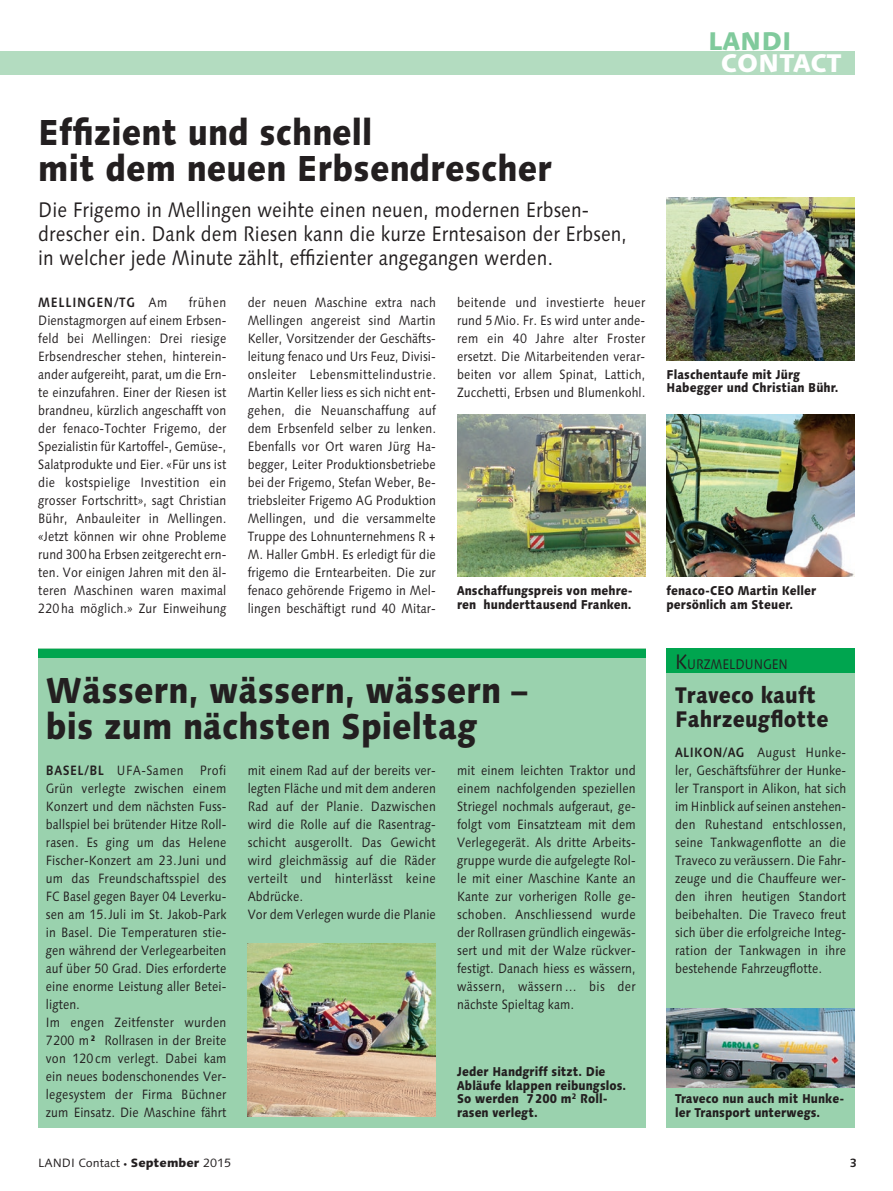
<style>
.page{position:relative;width:893px;height:1191px;background:#fff}
.page>*{position:absolute;margin:0;border:0;box-sizing:border-box;transform-origin:0 0}
.t1{font:800 36px/36px "Linotype Syntax";letter-spacing:.005em;color:#231f20;scale:.88 1}
.t2{font:800 25.5px "Linotype Syntax";letter-spacing:-.01em;color:#fff}
.t3{font:800 25.5px "Linotype Syntax";color:#80ca9c}
.t4{font:800 22.5px/24px "Linotype Syntax";letter-spacing:.005em;color:#231f20;scale:.88 1}
.t5{font:21px/24px "Linotype Syntax";letter-spacing:.005em;color:#231f20;scale:.88 1}
.t6{font:13.8px "Linotype Syntax Regular SC660";color:#231f20;scale:.88 1}
.t7{font:13.5px/18px "Linotype Syntax";letter-spacing:.01em;color:#231f20;text-align:justify;scale:.88 1}
.t8{font:700 13.5px "Linotype Syntax";letter-spacing:.055em;color:#231f20;scale:.88 1}
.t9{font:800 12.75px/13.5px "Linotype Syntax";letter-spacing:.005em;color:#231f20;scale:.88 1}
.t10{font:12px "Linotype Syntax";color:#231f20}
.t11{font:700 12px "Linotype Syntax";color:#231f20}
.s1{font-weight:400}
.s2{font-weight:700}
.s3{font-size:21px}
.s4{font-size:7.5px}
.s5{font-weight:800}
</style>
<div class="page">
<div style="left:0;top:51px;width:855px;height:23px;background:#b3dcc0"></div>
<div style="left:38px;top:649px;width:607px;height:479px;background:#9ad2ae"></div>
<div style="left:666px;top:649px;width:189px;height:479px;background:#9ad2ae"></div>
<div style="left:38px;top:649px;width:607px;height:8px;background:#00a54f"></div>
<img style="left:248px;top:943px;width:188px;height:174px">
<img style="left:666px;top:1009px;width:189px;height:78px">
<img style="left:457px;top:415px;width:188px;height:162px">
<img style="left:666px;top:415px;width:189px;height:162px">
<img style="left:666px;top:198px;width:189px;height:163px">
<div style="left:666px;top:649px;width:189px;height:24px;background:#00a54f"></div>
<h2 class="t3" style="left:708px;top:25px;width:85px">LANDI</h2>
<h2 class="t2" style="left:721px;top:47px;width:123px">CONTACT</h2>
<h1 class="t1" style="left:38px;top:113px;width:585px">Effizient und schnell<br>mit dem neuen Erbsendrescher</h1>
<h3 class="t5" style="left:38px;top:198px;width:670px">Die Frigemo in Mellingen weihte einen neuen, modernen Erbsen&shy;drescher ein. Dank dem Riesen kann die kurze Erntesaison der Erbsen, in welcher jede Minute zählt, effizienter angegangen werden.</h3>
<p class="t8" style="left:38px;top:293px;width:148px">MELLINGEN/TG <span class="s1">Am</span></p>
<p class="t7" style="left:38px;top:293px;width:215px;text-indent:150px">frühen Dienstagmorgen auf einem Erbsen&shy;feld bei Mellingen: Drei riesige Erbsendrescher stehen, hinterein&shy;ander aufgereiht, parat, um die Ern&shy;te einzufahren. Einer der Riesen ist brandneu, kürzlich angeschafft von der fenaco-Tochter Frigemo, der Spezialistin für Kartoffel-, Gemüse-, Salatprodukte und Eier. «Für uns ist die kostspielige Investition ein grosser Fortschritt», sagt Christian Bühr, Anbauleiter in Mellingen. «Jetzt können wir ohne Probleme rund 300ha Erbsen zeitgerecht ern&shy;ten. Vor einigen Jahren mit den äl&shy;teren Maschinen waren maximal 220 ha möglich.» Zur Einweihung</p>
<p class="t7" style="left:248px;top:293px;width:215px">der neuen Maschine extra nach Mellingen angereist sind Martin Keller, Vorsitzender der Geschäfts&shy;leitung fenaco und Urs Feuz, Divisi&shy;onsleiter Lebensmittelindustrie.<br>Martin Keller liess es sich nicht ent&shy;gehen, die Neuanschaffung auf dem Erbsenfeld selber zu lenken.<br>Ebenfalls vor Ort waren Jürg Ha&shy;begger, Leiter Produktionsbetriebe bei der Frigemo, Stefan Weber, Be&shy;triebsleiter Frigemo AG Produktion Mellingen, und die versammelte Truppe des Lohnunternehmens R + M. Haller GmbH. Es erledigt für die frigemo die Erntearbeiten. Die zur fenaco gehörende Frigemo in Mel&shy;lingen beschäftigt rund 40 Mitar-</p>
<p class="t7" style="left:457px;top:293px;width:215px">beitende und investierte heuer rund 5Mio. Fr. Es wird unter ande&shy;rem ein 40 Jahre alter Froster ersetzt. Die Mitarbeitenden verar&shy;beiten vor allem Spinat, Lattich, Zucchetti, Erbsen und Blumenkohl.</p>
<p class="t9" style="left:666px;top:367px;width:197px">Flaschentaufe mit Jürg<br>Habegger und Christian Bühr.</p>
<p class="t9" style="left:457px;top:583px;width:201px">Anschaffungspreis von mehre&shy;ren hunderttausend Franken.</p>
<p class="t9" style="left:666px;top:583px;width:172px">fenaco-CEO Martin Keller persönlich am Steuer.</p>
<h1 class="t1" style="left:46px;top:671px;width:548px">Wässern, wässern, wässern – bis zum nächsten Spieltag</h1>
<p class="t7" style="left:46px;top:761px;width:207px;text-align:left"><span class="s2">BASEL/BL</span> UFA-Samen Profi<br>Grün verlegte zwischen einem<br>Konzert und dem nächsten Fuss&shy;ballspiel bei brütender Hitze Roll&shy;rasen. Es ging um das Helene<br>Fischer-Konzert am 23.Juni und um das Freundschaftsspiel des<br>FC Basel gegen Bayer 04 Leverku&shy;sen am 15.Juli im St. Jakob-Park in Basel. Die Temperaturen stie&shy;gen während der Verlegearbeiten auf über 50 Grad. Dies erforderte eine enorme Leistung aller Betei&shy;ligten.<br>Im engen Zeitfenster wurden<br>7200 m <sup>2</sup> Rollrasen in der Breite von 120 cm verlegt. Dabei kam ein neues bodenschonendes Ver&shy;legesystem der Firma Büchner zum Einsatz. Die Maschine fährt</p>
<p class="t7" style="left:248px;top:761px;width:215px;text-align:left">mit einem Rad auf der bereits ver&shy;legten Fläche und mit dem anderen<br>Rad auf der Planie. Dazwischen wird die Rolle auf die Rasentrag&shy;schicht ausgerollt. Das Gewicht wird gleichmässig auf die Räder verteilt und hinterlässt keine<br>Abdrücke.<br>Vor dem Verlegen wurde die Planie</p>
<p class="t7" style="left:457px;top:761px;width:204px">mit einem leichten Traktor und einem nachfolgenden speziellen Striegel nochmals aufgeraut, ge&shy;folgt vom Einsatzteam mit dem Verlegegerät. Als dritte Arbeits&shy;gruppe wurde die aufgelegte Rol&shy;le mit einer Maschine Kante an Kante zur vorherigen Rolle ge&shy;schoben. Anschliessend wurde der Rollrasen gründlich eingewäs&shy;sert und mit der Walze rückver&shy;festigt. Danach hiess es wässern, wässern, wässern … bis der nächste Spieltag kam.</p>
<p class="t9" style="left:457px;top:1065px;width:194px">Jeder Handgriff sitzt. Die<br>Abläufe klappen reibungslos.<br>So werden 7200 m<sup>2</sup> Roll&shy;rasen verlegt.</p>
<p class="t6" style="left:675px;top:656px;width:130px"><span class="s3">K</span>URZMELDUNGEN</p>
<h3 class="t4" style="left:675px;top:682px;width:176px">Traveco kauft<br>Fahrzeugflotte</h3>
<p class="t7" style="left:675px;top:743px;width:196px"><span class="s2">ALIKON/AG</span> August Hunke&shy;ler, Geschäftsführer der Hunke&shy;ler Transport in Alikon, hat sich im Hinblick auf seinen anstehen&shy;den Ruhestand entschlossen, seine Tankwagenflotte an die Traveco zu veräussern. Die Fahr&shy;zeuge und die Chauffeure wer&shy;den ihren heutigen Standort beibehalten. Die Traveco freut sich über die erfolgreiche Integ&shy;ration der Tankwagen in ihre bestehende Fahrzeugflotte.</p>
<p class="t9" style="left:675px;top:1092px;width:194px">Traveco nun auch mit Hunke&shy;ler Transport unterwegs.</p>
<p class="t10" style="left:38px;top:1155px;width:194px">LANDI Contact <span class="s4">•</span> <span class="s5">September</span> 2015</p>
<p class="t11" style="left:850px;top:1154px;width:8px">3</p>
</div>
